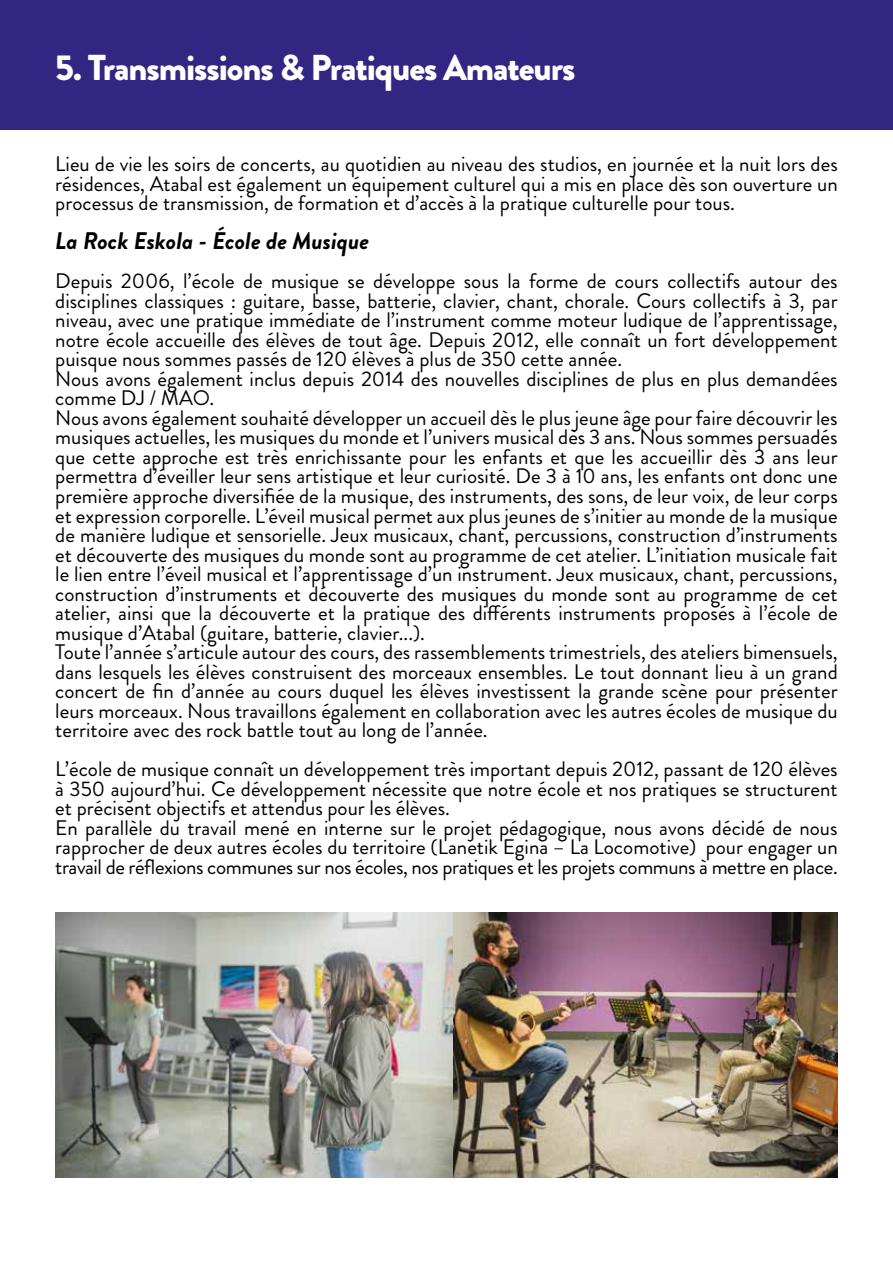
<style>
.page{position:relative;width:893px;height:1263px;background:#fff}
.page>*{position:absolute;margin:0;border:0;box-sizing:border-box;transform-origin:0 0}
.t1{font:900 36px "Brandon Grotesque";letter-spacing:-.03em;color:#fff}
.t2{font:italic 700 24px "Brandon Grotesque";color:#000}
.t3{font:21px/19.5px "Brandon Grotesque";color:#000}
</style>
<div class="page">
<div style="left:0;top:0;width:893px;height:130px;background:#312783"></div>
<img style="left:453px;top:912px;width:385px;height:266px">
<img style="left:55px;top:912px;width:398px;height:266px">
<h1 class="t1" style="left:55px;top:43px;width:522px">5. Transmissions &amp; Pratiques Amateurs</h1>
<p class="t3" style="left:55px;top:155px;width:784px;text-align:justify">Lieu de vie les soirs de concerts, au quotidien au niveau des studios, en journée et la nuit lors des résidences, Atabal est également un équipement culturel qui a mis en place dès son ouverture un processus de transmission, de formation et d’accès à la pratique culturelle pour tous.</p>
<p class="t2" style="left:55px;top:224px;width:315px">La Rock Eskola - École de Musique</p>
<p class="t3" style="left:55px;top:272px;width:784px">Depuis 2006, l’école de musique se développe sous la forme de cours collectifs autour des disciplines classiques : guitare, basse, batterie, clavier, chant, chorale. Cours collectifs à 3, par niveau, avec une pratique immédiate de l’instrument comme moteur ludique de l’apprentissage, notre école accueille des élèves de tout âge. Depuis 2012, elle connaît un fort développement puisque nous sommes passés de 120 élèves à plus de 350 cette année.<br>Nous avons également inclus depuis 2014 des nouvelles disciplines de plus en plus demandées comme DJ / MAO.<br>Nous avons également souhaité développer un accueil dès le plus jeune âge pour faire découvrir les musiques actuelles, les musiques du monde et l’univers musical dès 3 ans. Nous sommes persuadés que cette approche est très enrichissante pour les enfants et que les accueillir dès 3 ans leur permettra d’éveiller leur sens artistique et leur curiosité. De 3 à 10 ans, les enfants ont donc une première approche diversifiée de la musique, des instruments, des sons, de leur voix, de leur corps et expression corporelle. L’éveil musical permet aux plus jeunes de s’initier au monde de la musique de manière ludique et sensorielle. Jeux musicaux, chant, percussions, construction d’instruments et découverte des musiques du monde sont au programme de cet atelier. L’initiation musicale fait le lien entre l’éveil musical et l’apprentissage d’un instrument. Jeux musicaux, chant, percussions, construction d’instruments et découverte des musiques du monde sont au programme de cet atelier, ainsi que la découverte et la pratique des différents instruments proposés à l’école de musique d’Atabal (guitare, batterie, clavier...).<br>Toute l’année s’articule autour des cours, des rassemblements trimestriels, des ateliers bimensuels, dans lesquels les élèves construisent des morceaux ensembles. Le tout donnant lieu à un grand concert de fin d’année au cours duquel les élèves investissent la grande scène pour présenter leurs morceaux. Nous travaillons également en collaboration avec les autres écoles de musique du territoire avec des rock battle tout au long de l’année.</p>
<p class="t3" style="left:55px;top:759px;width:784px">L’école de musique connaît un développement très important depuis 2012, passant de 120 élèves à 350 aujourd’hui. Ce développement nécessite que notre école et nos pratiques se structurent et précisent objectifs et attendus pour les élèves.<br>En parallèle du travail mené en interne sur le projet pédagogique, nous avons décidé de nous rapprocher de deux autres écoles du territoire (Lanetik Egina – La Locomotive) pour engager un travail de réflexions communes sur nos écoles, nos pratiques et les projets communs à mettre en place.</p>
</div>
